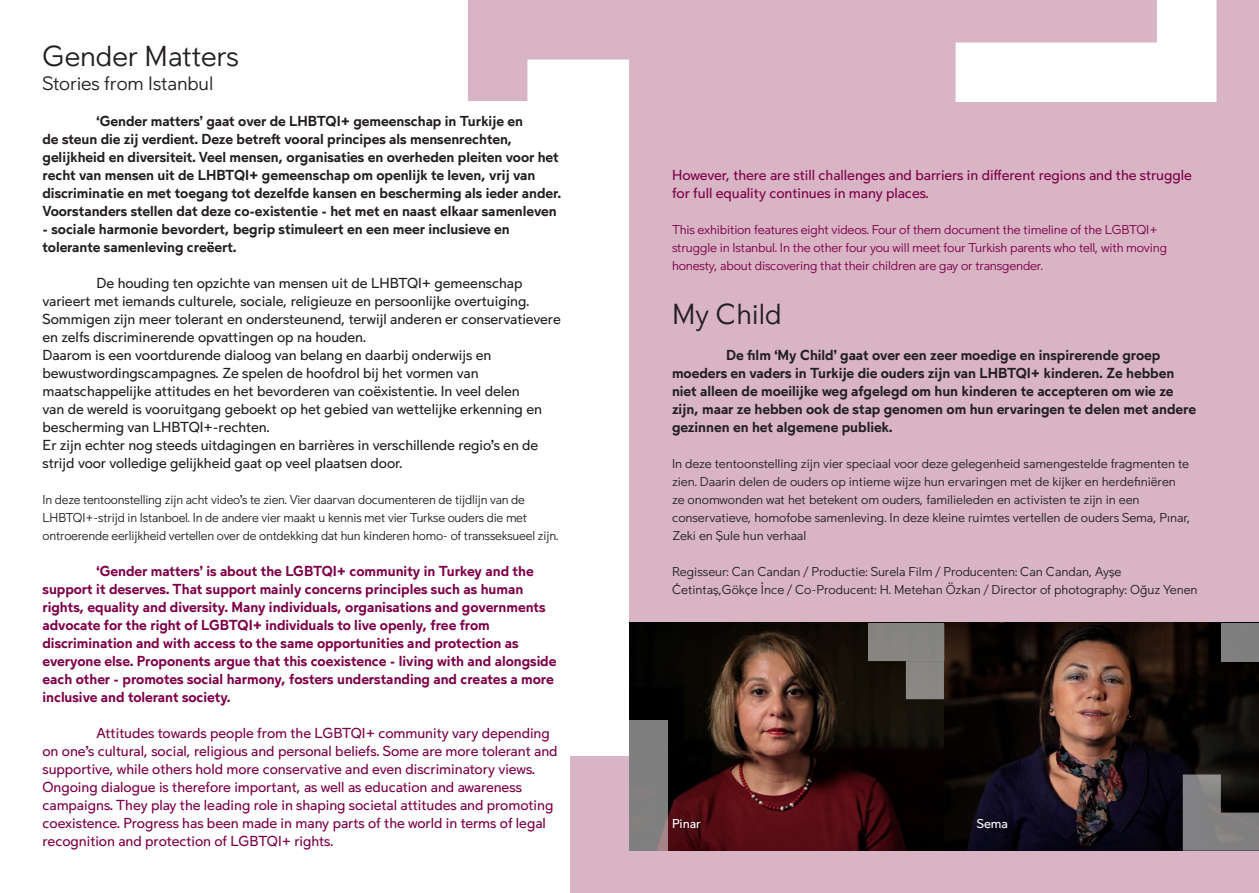
<style>
.page{position:relative;width:1259px;height:893px;background:#fff}
.page>*{position:absolute;margin:0;border:0;box-sizing:border-box;transform-origin:0 0}
.t1{font:300 27px "Left 3.5";letter-spacing:-.005em;color:#231f20}
.t2{font:300 18px "Left 3.5";color:#231f20}
.t3{font:700 13.5px/18px "Left 3.5";letter-spacing:-.005em;color:#231f20}
.t4{font:13.5px/18px "Left 3.5";letter-spacing:-.005em;color:#231f20}
.t5{font:13.5px/18px "Left 3.5";letter-spacing:-.005em;color:#7d0047}
.t6{font:700 13.5px/18px "Left 3.5";letter-spacing:-.005em;color:#7d0047}
.t7{font:300 12px/18px "Left 3.5";letter-spacing:-.005em;color:#231f20}
.t8{font:300 12px/18px "Left 3.5";letter-spacing:-.015em;color:#7d0047}
.t9{font:12px "Left 3.5";letter-spacing:-.005em;color:#fff}
</style>
<div class="page">
<div style="left:570px;top:756px;width:69px;height:137px;background:#d8b4c5"></div>
<div style="left:629px;top:0;width:630px;height:893px;background:#d8b4c5"></div>
<img style="left:629px;top:623px;width:630px;height:227px">
<svg style="left:868px;top:623px;width:76px;height:76px;background:#696762"></svg>
<div style="left:629px;top:720px;width:38px;height:131px;background:#7f7f7f"></div>
<div style="left:1220px;top:623px;width:39px;height:38px;background:#807f7f"></div>
<svg style="left:1182px;top:774px;width:77px;height:77px;background:#636262"></svg>
<svg style="left:468px;top:0;width:161px;height:101px"></svg>
<svg style="left:955px;top:0;width:261px;height:102px"></svg>
<p class="t1" style="left:43px;top:39px;width:198px">Gender Matters</p>
<p class="t2" style="left:43px;top:72px;width:172px">Stories from Istanbul</p>
<p class="t3" style="left:43px;top:113px;width:520px;text-indent:54px">‘Gender matters’ gaat over de LHBTQI+ gemeenschap in Turkije en<br>de steun die zij verdient. Deze betreft vooral principes als mensenrechten, gelijkheid en diversiteit. Veel mensen, organisaties en overheden pleiten voor het recht van mensen uit de LHBTQI+ gemeenschap om openlijk te leven, vrij van discriminatie en met toegang tot dezelfde kansen en bescherming als ieder ander.<br>Voorstanders stellen dat deze co-existentie - het met en naast elkaar samenleven</p>
<p class="t3" style="left:43px;top:221px;width:469px">- sociale harmonie bevordert, begrip stimuleert en een meer inclusieve en tolerante samenleving creëert.</p>
<p class="t4" style="left:43px;top:275px;width:488px;text-indent:54px">De houding ten opzichte van mensen uit de LHBTQI+ gemeenschap varieert met iemands culturele, sociale, religieuze en persoonlijke overtuiging.</p>
<p class="t4" style="left:43px;top:311px;width:520px">Sommigen zijn meer tolerant en ondersteunend, terwijl anderen er conservatievere en zelfs discriminerende opvattingen op na houden.</p>
<p class="t4" style="left:43px;top:347px;width:501px">Daarom is een voortdurende dialoog van belang en daarbij onderwijs en bewustwordingscampagnes. Ze spelen de hoofdrol bij het vormen van maatschappelijke attitudes en het bevorderen van coëxistentie. In veel delen van de wereld is vooruitgang geboekt op het gebied van wettelijke erkenning en bescherming van LHBTQI+-rechten.</p>
<p class="t4" style="left:43px;top:437px;width:497px">Er zijn echter nog steeds uitdagingen en barrières in verschillende regio’s en de strijd voor volledige gelijkheid gaat op veel plaatsen door.</p>
<p class="t7" style="left:43px;top:492px;width:517px">In deze tentoonstelling zijn acht video’s te zien. Vier daarvan documenteren de tijdlijn van de<br>LHBTQI+-strijd in Istanboel. In de andere vier maakt u kennis met vier Turkse ouders die met ontroerende eerlijkheid vertellen over de ontdekking dat hun kinderen homo- of transseksueel zijn.</p>
<p class="t6" style="left:43px;top:563px;width:515px;text-indent:54px">‘Gender matters’ is about the LGBTQI+ community in Turkey and the support it deserves. That support mainly concerns principles such as human rights, equality and diversity. Many individuals, organisations and governments advocate for the right of LGBTQI+ individuals to live openly, free from discrimination and with access to the same opportunities and protection as everyone else. Proponents argue that this coexistence - living with and alongside each other - promotes social harmony, fosters understanding and creates a more inclusive and tolerant society.</p>
<p class="t5" style="left:43px;top:725px;width:517px;text-indent:54px">Attitudes towards people from the LGBTQI+ community vary depending on one’s cultural, social, religious and personal beliefs. Some are more tolerant and supportive, while others hold more conservative and even discriminatory views.<br>Ongoing dialogue is therefore important, as well as education and awareness campaigns. They play the leading role in shaping societal attitudes and promoting coexistence. Progress has been made in many parts of the world in terms of legal recognition and protection of LGBTQI+ rights.</p>
<p class="t5" style="left:672px;top:167px;width:521px">However, there are still challenges and barriers in different regions and the struggle for full equality continues in many places.</p>
<p class="t8" style="left:672px;top:222px;width:496px">This exhibition features eight videos. Four of them document the timeline of the LGBTQI+ struggle in Istanbul. In the other four you will meet four Turkish parents who tell, with moving honesty, about discovering that their children are gay or transgender.</p>
<p class="t1" style="left:672px;top:297px;width:111px">My Child</p>
<p class="t3" style="left:672px;top:347px;width:525px;text-indent:54px">De film ‘My Child’ gaat over een zeer moedige en inspirerende groep moeders en vaders in Turkije die ouders zijn van LHBTQI+ kinderen. Ze hebben niet alleen de moeilijke weg afgelegd om hun kinderen te accepteren om wie ze zijn, maar ze hebben ook de stap genomen om hun ervaringen te delen met andere gezinnen en het algemene publiek.</p>
<p class="t7" style="left:672px;top:456px;width:520px">In deze tentoonstelling zijn vier speciaal voor deze gelegenheid samengestelde fragmenten te zien. Daarin delen de ouders op intieme wijze hun ervaringen met de kijker en herdefiniëren ze onomwonden wat het betekent om ouders, familieleden en activisten te zijn in een conservatieve, homofobe samenleving. In deze kleine ruimtes vertellen de ouders Sema, Pınar, Zeki en Şule hun verhaal</p>
<p class="t7" style="left:672px;top:564px;width:527px">Regisseur: Can Candan / Productie: Surela Film / Producenten: Can Candan, Ayşe<br>Çetintaş,Gökçe İnce / Co-Producent: H. Metehan Özkan / Director of photography: Oğuz Yenen</p>
<p class="t9" style="left:672px;top:816px;width:30px">Pinar</p>
<p class="t9" style="left:977px;top:816px;width:33px">Sema</p>
</div>
